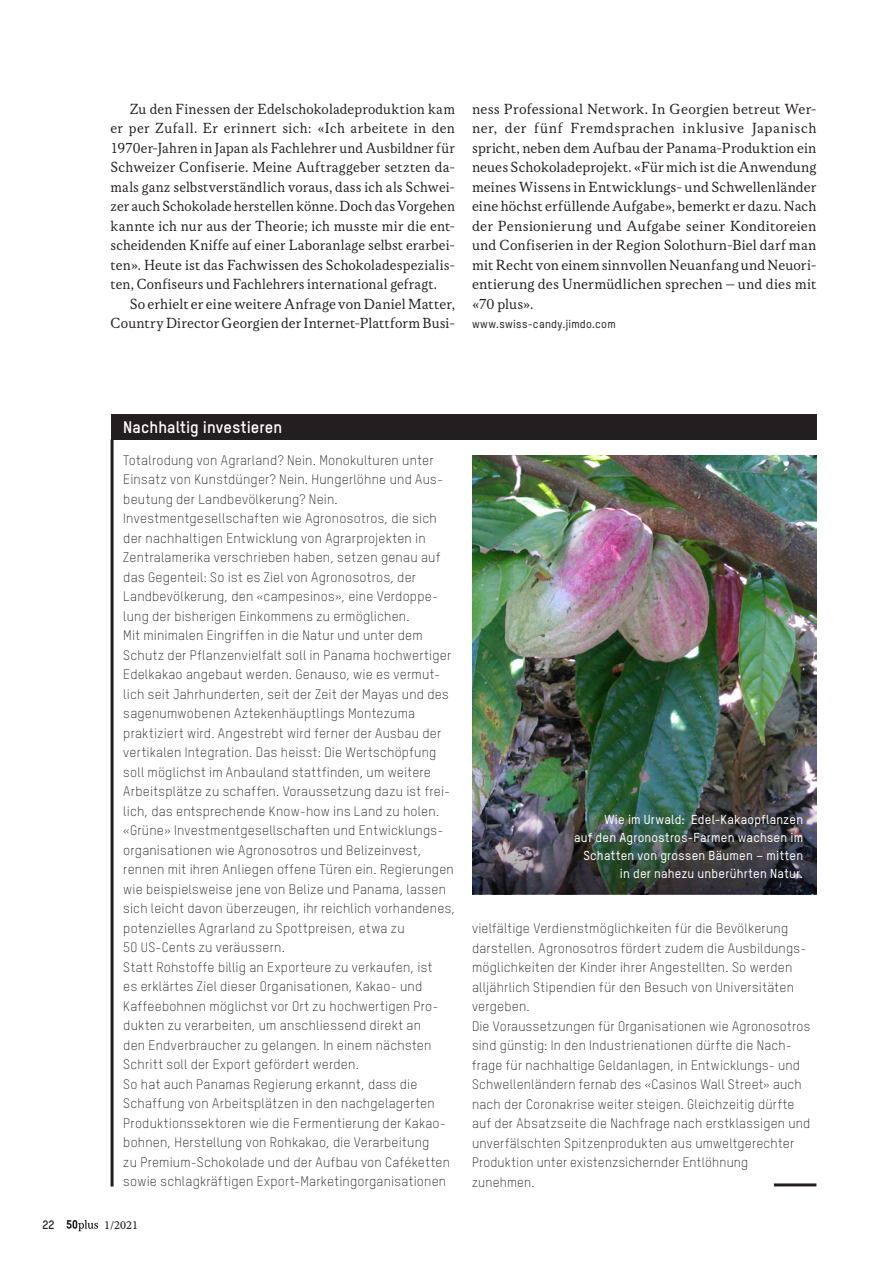
<style>
.page{position:relative;width:893px;height:1263px;background:#fff}
.page>*{position:absolute;margin:0;border:0;box-sizing:border-box;transform-origin:0 0}
.t1{font:700 16.5px "TSTAR";letter-spacing:.005em;color:#fff}
.t2{font:15.75px/19.5px "Korpus A";letter-spacing:.005em;color:#231f20;text-align:justify}
.t3{font:15.75px/19.5px "Korpus A";letter-spacing:.005em;color:#231f20;text-align:justify;scale:1.04 1}
.t4{font:300 13.5px/19.5px "TSTAR";letter-spacing:.015em;color:#231f20}
.t5{font:500 12.75px/18px "TSTAR";letter-spacing:.02em;color:#fff;text-align:right}
.t6{font:12px "Korpus B";color:#231f20}
.t7{font:700 12px "TSTAR";color:#231f20}
.t8{font:500 11.25px "TSTAR";letter-spacing:.025em;color:#231f20}
</style>
<div class="page">
<hr style="left:111px;top:440px;width:3px;height:746px;background:#231f20">
<div style="left:111px;top:414px;width:705px;height:26px;background:#231f20"></div>
<hr style="left:774px;top:1183px;width:42px;height:3px;background:#231f20">
<img style="left:472px;top:455px;width:344px;height:341px">
<img style="left:472px;top:796px;width:344px;height:98px">
<svg style="left:67px;top:1220px;width:31px;height:11px"></svg>
<p class="t2" style="left:111px;top:99px;width:346px;text-indent:19px">Zu den Finessen der Edelschokoladeproduktion kam er per Zufall. Er erinnert sich: «Ich arbeitete in den 1970er-Jahren in Japan als Fachlehrer und Ausbildner für Schweizer Confiserie. Meine Auftraggeber setzten da&shy;mals ganz selbstverständlich voraus, dass ich als Schwei&shy;zer auch Schokolade herstellen könne. Doch das Vorgehen kannte ich nur aus der Theorie; ich musste mir die ent&shy;scheidenden Kniffe auf einer Laboranlage selbst erarbei&shy;ten». Heute ist das Fachwissen des Schokoladespezialis&shy;ten, Confiseurs und Fachlehrers international gefragt.</p>
<p class="t2" style="left:111px;top:294px;width:346px;text-align:right">So erhielt er eine weitere Anfrage von Daniel Matter,<br>Country Director Georgien der Internet-Plattform Busi-</p>
<p class="t3" style="left:472px;top:99px;width:333px">ness Professional Network. In Georgien betreut Wer&shy;ner, der fünf Fremdsprachen inklusive Japanisch spricht, neben dem Aufbau der Panama-Produktion ein neues Schokoladeprojekt. «Für mich ist die Anwendung meines Wissens in Entwicklungs- und Schwellenländer eine höchst erfüllende Aufgabe», bemerkt er dazu. Nach der Pensionierung und Aufgabe seiner Konditoreien und Confiserien in der Region Solothurn-Biel darf man mit Recht von einem sinnvollen Neuanfang und Neuori&shy;entierung des Unermüdlichen sprechen – und dies mit «70 plus».</p>
<p class="t8" style="left:472px;top:318px;width:145px">www.swiss-candy.jimdo.com</p>
<p class="t1" style="left:123px;top:417px;width:161px">Nachhaltig investieren</p>
<p class="t4" style="left:123px;top:450px;width:333px">Totalrodung von Agrarland? Nein. Monokulturen unter Einsatz von Kunstdünger? Nein. Hungerlöhne und Aus&shy;beutung der Landbevölkerung? Nein.<br>Investmentgesellschaften wie Agronosotros, die sich der nachhaltigen Entwicklung von Agrarprojekten in Zentralamerika verschrieben haben, setzen genau auf das Gegenteil: So ist es Ziel von Agronosotros, der Landbevölkerung, den «campesinos», eine Verdoppe&shy;lung der bisherigen Einkommens zu ermöglichen.<br>Mit minimalen Eingriffen in die Natur und unter dem Schutz der Pflanzenvielfalt soll in Panama hochwertiger Edelkakao angebaut werden. Genauso, wie es vermut&shy;lich seit Jahrhunderten, seit der Zeit der Mayas und des sagenumwobenen Aztekenhäuptlings Montezuma praktiziert wird. Angestrebt wird ferner der Ausbau der vertikalen Integration. Das heisst: Die Wertschöpfung soll möglichst im Anbauland stattfinden, um weitere Arbeitsplätze zu schaffen. Voraussetzung dazu ist frei&shy;lich, das entsprechende Know-how ins Land zu holen. «Grüne» Investmentgesellschaften und Entwicklungs&shy;organisationen wie Agronosotros und Belizeinvest, rennen mit ihren Anliegen offene Türen ein. Regierungen wie beispielsweise jene von Belize und Panama, lassen sich leicht davon überzeugen, ihr reichlich vorhandenes, potenzielles Agrarland zu Spottpreisen, etwa zu<br>50 US-Cents zu veräussern.<br>Statt Rohstoffe billig an Exporteure zu verkaufen, ist<br>es erklärtes Ziel dieser Organisationen, Kakao- und Kaffeebohnen möglichst vor Ort zu hochwertigen Pro&shy;dukten zu verarbeiten, um anschliessend direkt an<br>den Endverbraucher zu gelangen. In einem nächsten Schritt soll der Export gefördert werden.<br>So hat auch Panamas Regierung erkannt, dass die Schaffung von Arbeitsplätzen in den nachgelagerten Produktionssektoren wie die Fermentierung der Kakao&shy;bohnen, Herstellung von Rohkakao, die Verarbeitung<br>zu Premium-Schokolade und der Aufbau von Caféketten sowie schlagkräftigen Export-Marketingorganisationen</p>
<p class="t7" style="left:43px;top:1217px;width:13px">22</p>
<p class="t6" style="left:104px;top:1218px;width:36px">1/2021</p>
<p class="t5" style="left:574px;top:810px;width:230px">Wie im Urwald: Edel-Kakaopflanzen<br>auf den Agronostros-Farmen wachsen im Schatten von grossen Bäumen – mitten in der nahezu unberührten Natur.</p>
<p class="t4" style="left:472px;top:918px;width:340px">vielfältige Verdienstmöglichkeiten für die Bevölkerung darstellen. Agronosotros fördert zudem die Ausbildungs&shy;möglichkeiten der Kinder ihrer Angestellten. So werden alljährlich Stipendien für den Besuch von Universitäten vergeben.<br>Die Voraussetzungen für Organisationen wie Agronosotros sind günstig: In den Industrienationen dürfte die Nach&shy;frage für nachhaltige Geldanlagen, in Entwicklungs- und Schwellenländern fernab des «Casinos Wall Street» auch nach der Coronakrise weiter steigen. Gleichzeitig dürfte auf der Absatzseite die Nachfrage nach erstklassigen und unverfälschten Spitzenprodukten aus umweltgerechter Produktion unter existenzsichernder Entlöhnung zunehmen.</p>
</div>
